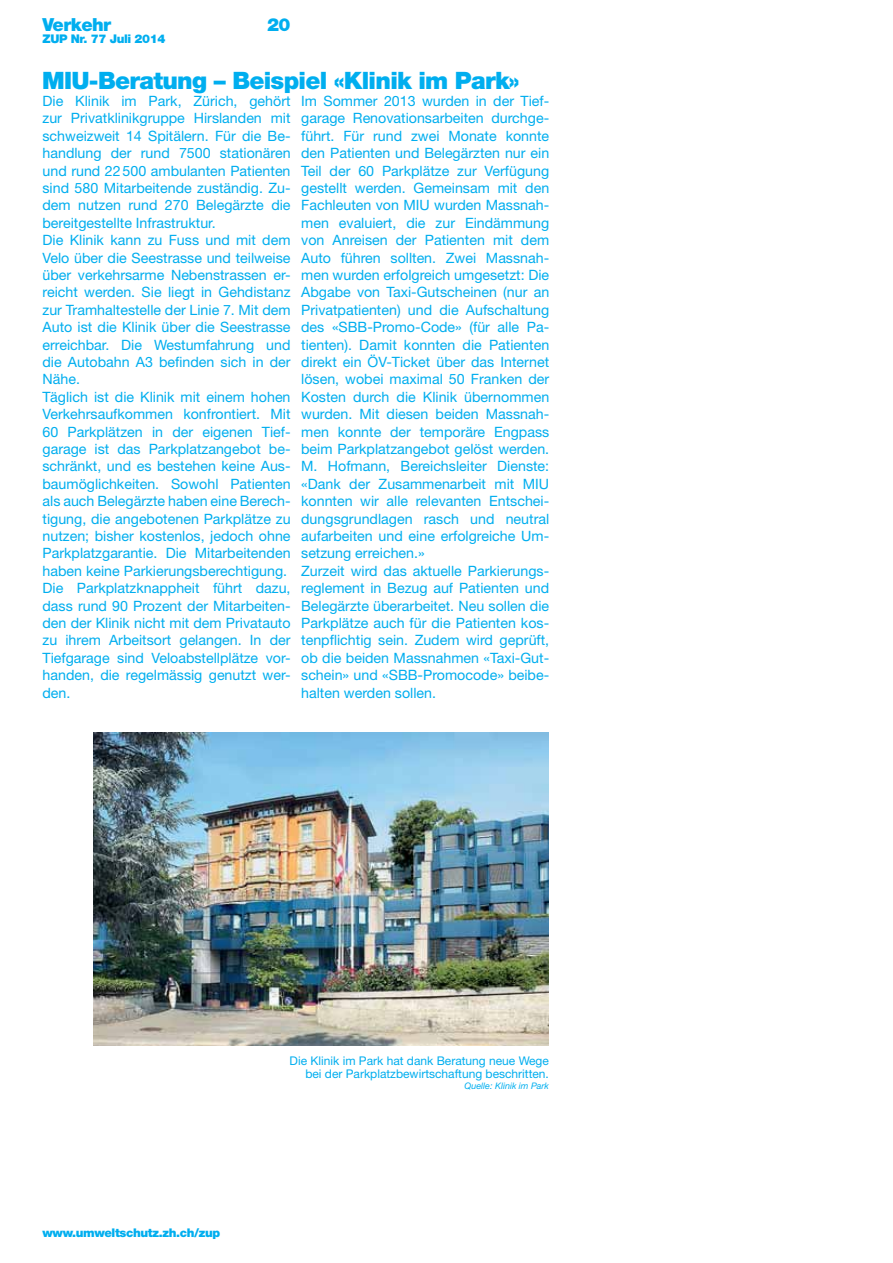
<style>
.page{position:relative;width:893px;height:1263px;background:#fff}
.page>*{position:absolute;margin:0;border:0;box-sizing:border-box;transform-origin:0 0}
.t1{font:900 24px "Helvetica Neue LT Std";letter-spacing:-.03em;color:#00aeef}
.t2{font:900 18px "Helvetica Neue LT Std";letter-spacing:-.03em;color:#00aeef}
.t3{font:14.25px/17.4px "Helvetica Neue LT Std";color:#00aeef}
.t4{font:12px/12.8px "Helvetica Neue LT Std";color:#00aeef;text-align:right}
.t5{font:900 12px "Helvetica Neue LT Std";letter-spacing:-.03em;color:#00aeef}
.t6{font:italic 9px "Helvetica Neue LT Std";color:#00aeef}
</style>
<div class="page">
<img style="left:93px;top:732px;width:456px;height:314px">
<p class="t2" style="left:43px;top:18px;width:70px">Verkehr</p>
<p class="t2" style="left:267px;top:18px;width:25px">20</p>
<p class="t5" style="left:43px;top:35px;width:125px">ZUP Nr. 77 Juli 2014</p>
<h1 class="t1" style="left:42px;top:72px;width:479px">MIU-Beratung – Beispiel «Klinik im Park»</h1>
<p class="t3" style="left:43px;top:94px;width:250px">Die Klinik im Park, Zürich, gehört zur Privatklinikgruppe Hirslanden mit schweizweit 14 Spitälern. Für die Be&shy;handlung der rund 7500 stationären und rund 22 500 ambulanten Patienten sind 580 Mitarbeitende zuständig. Zu&shy;dem nutzen rund 270 Belegärzte die bereitgestellte Infrastruktur.<br>Die Klinik kann zu Fuss und mit dem Velo über die Seestrasse und teilweise über verkehrsarme Nebenstrassen er&shy;reicht werden. Sie liegt in Gehdistanz zur Tramhaltestelle der Linie 7. Mit dem Auto ist die Klinik über die Seestrasse erreichbar. Die Westumfahrung und die Autobahn A3 befinden sich in der Nähe.<br>Täglich ist die Klinik mit einem hohen Verkehrsaufkommen konfrontiert. Mit 60 Parkplätzen in der eigenen Tief&shy;garage ist das Parkplatzangebot be&shy;schränkt, und es bestehen keine Aus&shy;baumöglichkeiten. Sowohl Patienten als auch Belegärzte haben eine Berech&shy;tigung, die angebotenen Parkplätze zu nutzen; bisher kostenlos, jedoch ohne Parkplatzgarantie. Die Mitarbeitenden haben keine Parkierungs berechtigung.<br>Die Parkplatzknappheit führt dazu, dass rund 90 Prozent der Mitarbeiten&shy;den der Klinik nicht mit dem Privat auto zu ihrem Arbeitsort gelangen. In der Tiefgarage sind Veloabstellplätze vor&shy;handen, die regelmässig genutzt wer&shy;den.</p>
<p class="t3" style="left:301px;top:94px;width:250px">Im Sommer 2013 wurden in der Tief&shy;garage Renovationsarbeiten durchge&shy;führt. Für rund zwei Monate konnte den Patienten und Belegärzten nur ein Teil der 60 Parkplätze zur Verfügung gestellt werden. Gemeinsam mit den Fachleuten von MIU wurden Massnah&shy;men evaluiert, die zur Eindämmung von Anreisen der Patienten mit dem Auto führen sollten. Zwei Massnah&shy;men wurden erfolgreich umgesetzt: Die Abgabe von Taxi-Gutscheinen (nur an Privatpatienten) und die Aufschaltung des «SBB-Promo-Code» (für alle Pa&shy;tienten). Damit konnten die Patienten direkt ein ÖV-Ticket über das Internet lösen, wobei maximal 50 Franken der Kosten durch die Klinik übernommen wurden. Mit diesen beiden Massnah&shy;men konnte der temporäre Engpass beim Parkplatzangebot gelöst werden.<br>M. Hofmann, Bereichsleiter Dienste: «Dank der Zusammenarbeit mit MIU konnten wir alle relevanten Entschei&shy;dungsgrundlagen rasch und neutral aufarbeiten und eine erfolgreiche Um&shy;setzung erreichen.»<br>Zurzeit wird das aktuelle Parkierungs&shy;reglement in Bezug auf Patienten und Belegärzte überarbeitet. Neu sollen die Parkplätze auch für die Patienten kos&shy;tenpflichtig sein. Zudem wird geprüft, ob die beiden Massnahmen «Taxi-Gut&shy;schein» und «SBB-Promocode» beibe&shy;halten werden sollen.</p>
<p class="t5" style="left:43px;top:1228px;width:179px">www.umweltschutz.zh.ch/zup</p>
<p class="t4" style="left:290px;top:1056px;width:261px">Die Klinik im Park hat dank Beratung neue Wege bei der Parkplatzbewirtschaftung beschritten.</p>
<p class="t6" style="left:465px;top:1080px;width:86px">Quelle: Klinik im Park</p>
</div>
